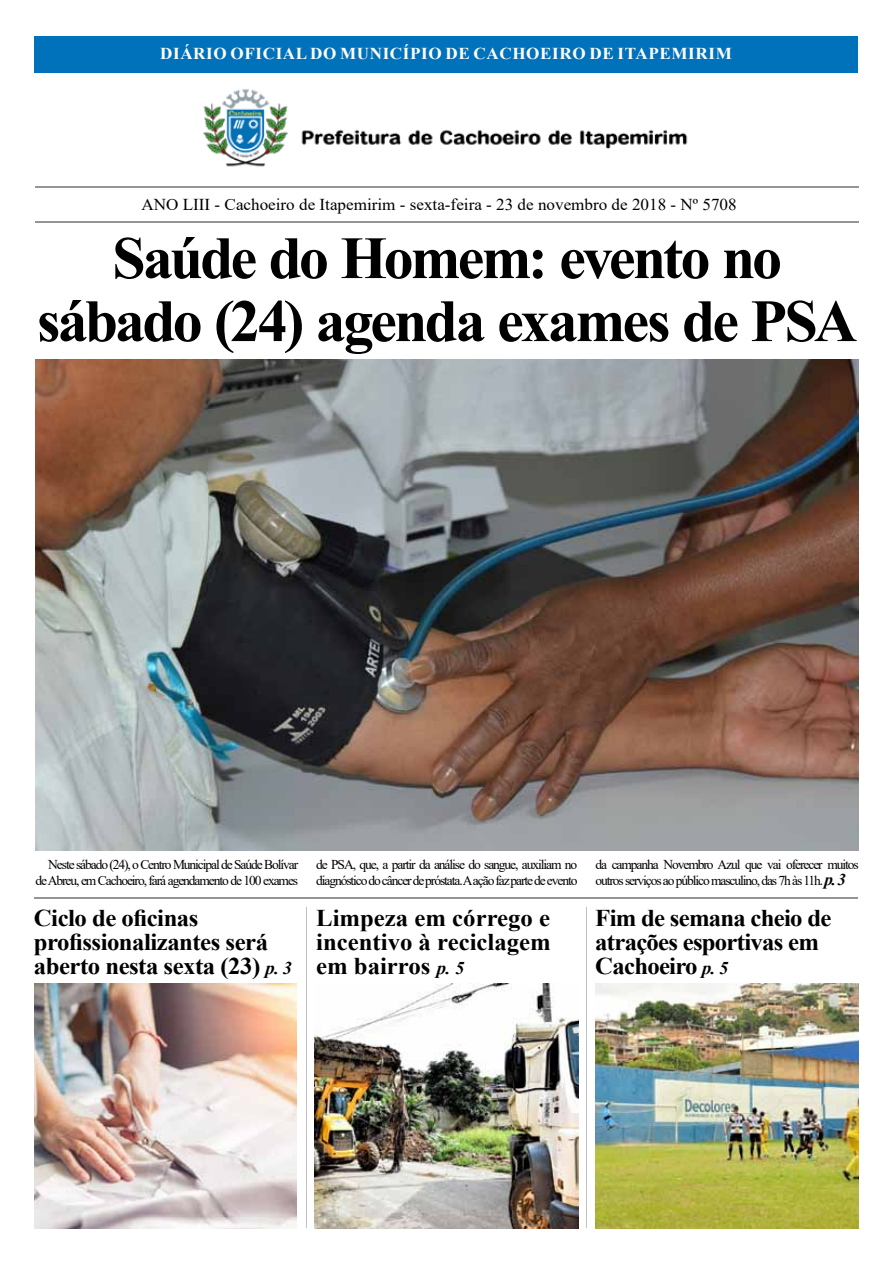
<style>
.page{position:relative;width:893px;height:1263px;background:#fff}
.page>*{position:absolute;margin:0;border:0;box-sizing:border-box;transform-origin:0 0}
.t1{font:700 60px/63px "Times New Roman";letter-spacing:-.05em;color:#000;text-align:center}
.t2{font:700 24px/24px "Times New Roman";letter-spacing:-.02em;color:#000}
.t3{font:16.65px "Times New Roman";color:#000}
.t4{font:700 16.65px "Times New Roman";letter-spacing:.035em;color:#fff}
.t5{font:13.5px/16.2px "Times New Roman";letter-spacing:-.08em;color:#000}
.s1{font-weight:700;font-style:italic;font-size:16.5px}
.s2{font-style:italic;font-size:18px}
</style>
<div class="page">
<img style="left:203px;top:89px;width:485px;height:78px">
<div style="left:34px;top:36px;width:824px;height:37px;background:#0072bc"></div>
<hr style="left:34px;top:186px;width:824px;height:2px;background:#939598">
<hr style="left:34px;top:221px;width:824px;height:2px;background:#939598">
<img style="left:36px;top:359px;width:822px;height:491px">
<img style="left:596px;top:984px;width:262px;height:244px">
<img style="left:34px;top:984px;width:262px;height:244px">
<hr style="left:34px;top:897px;width:823px;height:1px;background:#939598">
<img style="left:315px;top:984px;width:263px;height:244px">
<p class="t4" style="left:160px;top:41px;width:573px">DIÁRIO OFICIAL DO MUNICÍPIO DE CACHOEIRO DE ITAPEMIRIM</p>
<p class="t3" style="left:141px;top:192px;width:597px">ANO LIII - Cachoeiro de Itapemirim - sexta-feira - 23 de novembro de 2018 - Nº 5708</p>
<h1 class="t1" style="left:37px;top:225px;width:822px">Saúde do Homem: evento no sábado (24) agenda exames de PSA</h1>
<p class="t5" style="left:35px;top:856px;width:264px;text-align:right">Neste sábado (24), o Centro Municipal de Saúde Bolívar de Abreu, em Cachoeiro, fará agendamento de 100 exames</p>
<p class="t5" style="left:316px;top:856px;width:263px">de PSA, que, a partir da análise do sangue, auxiliam no diagnóstico do câncer de próstata. A ação faz parte de evento</p>
<p class="t5" style="left:595px;top:856px;width:265px">da campanha Novembro Azul que vai oferecer muitos outros serviços ao público masculino, das 7h às 11h. <span class="s1">p. 3</span></p>
<h2 class="t2" style="left:34px;top:905px;width:260px">Ciclo de oficinas profissionalizantes será aberto nesta sexta (23) <span class="s2">p. 3</span></h2>
<h2 class="t2" style="left:316px;top:905px;width:236px;text-align:justify">Limpeza em córrego e incentivo à reciclagem em bairros <span class="s2">p. 5</span></h2>
<h2 class="t2" style="left:595px;top:905px;width:238px">Fim de semana cheio de atrações esportivas em<br>Cachoeiro <span class="s2">p. 5</span></h2>
</div>
